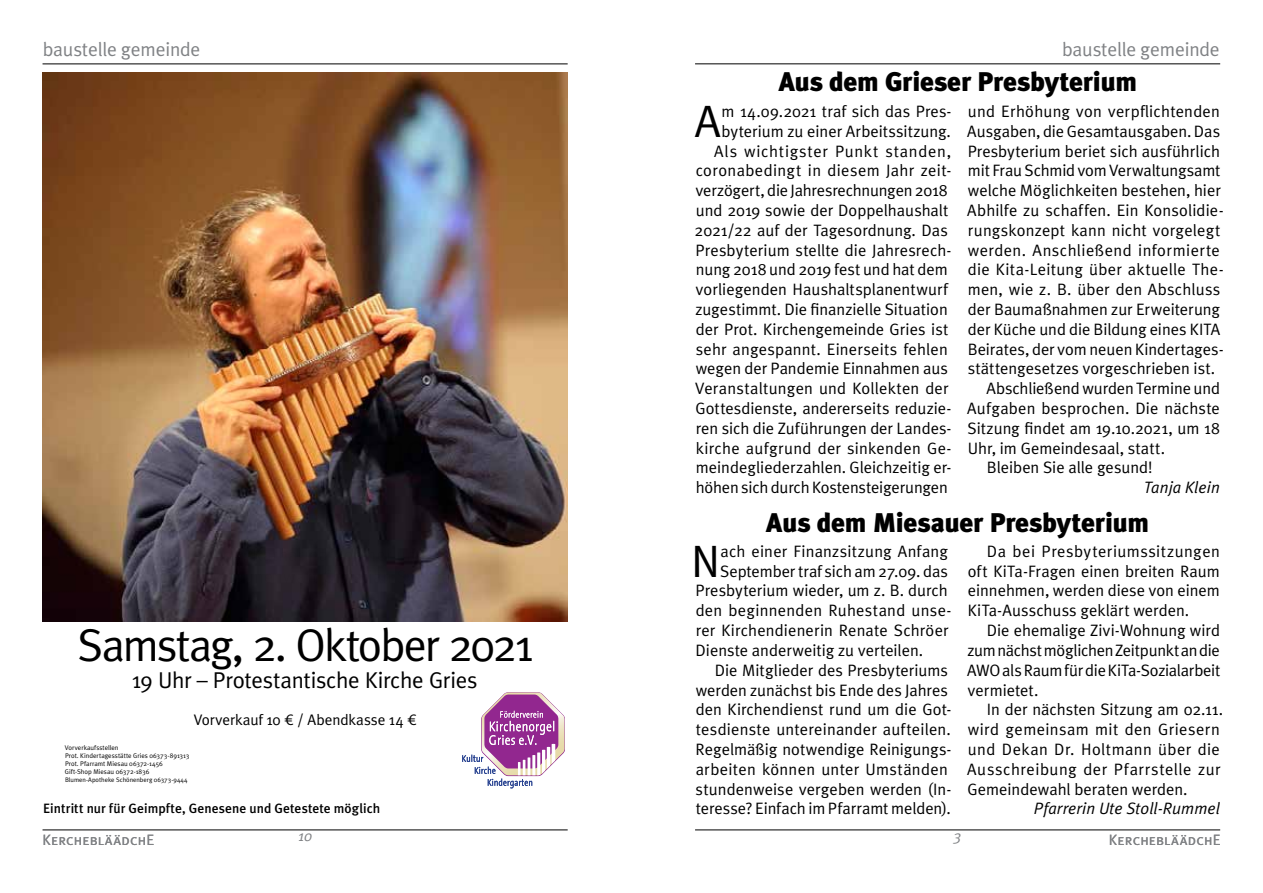
<style>
.page{position:relative;width:1263px;height:893px;background:#fff}
.page>*{position:absolute;margin:0;border:0;box-sizing:border-box;transform-origin:0 0}
.t1{font:45.75px "Meta Plus Normal";letter-spacing:-.05em;color:#000}
.t2{font:45.3px "Meta Plus Normal";color:#000}
.t3{font:900 27px "Meta Plus";letter-spacing:-.01em;color:#000}
.t4{font:22.95px "Meta Plus Normal";letter-spacing:-.01em;color:#000}
.t5{font:19.5px "Meta Plus Normal";letter-spacing:-.01em;color:#808285}
.t6{font:16.5px/19.8px "Meta Plus Normal";letter-spacing:.005em;color:#000;text-align:justify}
.t7{font:italic 16.5px "Meta Plus Normal";letter-spacing:.005em;color:#000}
.t8{font:16.5px "Meta Plus Normal";letter-spacing:-.015em;color:#000}
.t9{font:16.5px "Meta Plus Normal";letter-spacing:.025em;color:#000}
.t10{font:15.3px "Meta Plus Normal";letter-spacing:-.005em;color:#000}
.t11{font:15px "Meta Plus Normal Caps";letter-spacing:.015em;color:#808285}
.t12{font:italic 15px "Meta Plus Normal";color:#808285}
.t13{font:500 13.5px "Meta Plus";letter-spacing:.005em;color:#000}
.t14{font:6.75px/8.1px "Meta Plus Normal";color:#000}
.t15{font:6.45px "Meta Plus Normal";letter-spacing:.005em;color:#000}
.s1{font-family:"Meta Euro"}
</style>
<div class="page">
<hr style="left:43px;top:830px;width:525px;height:1px;background:#000">
<hr style="left:695px;top:830px;width:525px;height:1px;background:#000">
<hr style="left:695px;top:64px;width:525px;height:1px;background:#000">
<hr style="left:43px;top:64px;width:525px;height:1px;background:#000">
<img style="left:42px;top:73px;width:526px;height:548px">
<svg style="left:462px;top:692px;width:103px;height:96px"></svg>
<p class="t5" style="left:43px;top:38px;width:159px">baustelle gemeinde</p>
<p class="t5" style="left:1062px;top:38px;width:159px">baustelle gemeinde</p>
<h3 class="t3" style="left:779px;top:66px;width:360px">Aus dem Grieser Presbyterium</h3>
<p class="t6" style="left:695px;top:101px;width:258px;text-align:right">m 14.09.2021 traf sich das Pres&shy;byterium zu einer Arbeitssitzung.<br>Als wichtigster Punkt standen, coronabedingt in diesem Jahr zeit&shy;verzögert, die Jahresrechnungen 2018 und 2019 sowie der Doppelhaushalt 2021/22 auf der Tagesordnung. Das Presbyterium stellte die Jahresrech&shy;nung 2018 und 2019 fest und hat dem vorliegenden Haushaltsplanentwurf zugestimmt. Die finanzielle Situation der Prot. Kirchengemeinde Gries ist sehr angespannt. Einerseits fehlen wegen der Pandemie Einnahmen aus Veranstaltungen und Kollekten der Gottesdienste, andererseits reduzie&shy;ren sich die Zuführungen der Landes&shy;kirche aufgrund der sinkenden Ge&shy;meindegliederzahlen. Gleichzeitig er&shy;höhen sich durch Kostensteigerungen</p>
<p class="t6" style="left:968px;top:101px;width:253px">und Erhöhung von verpflichtenden</p>
<h2 class="t2" style="left:695px;top:95px;width:27px">A</h2>
<p class="t6" style="left:967px;top:121px;width:254px">Ausgaben, die Gesamtausgaben. Das</p>
<p class="t6" style="left:968px;top:141px;width:254px">Presbyterium beriet sich ausführlich</p>
<p class="t8" style="left:968px;top:161px;width:254px">mit Frau Schmid vom Verwaltungsamt</p>
<p class="t6" style="left:968px;top:180px;width:254px">welche Möglichkeiten bestehen, hier</p>
<p class="t6" style="left:967px;top:200px;width:258px">Abhilfe zu schaffen. Ein Konsolidie-</p>
<p class="t6" style="left:968px;top:220px;width:254px">rungskonzept kann nicht vorgelegt</p>
<p class="t9" style="left:968px;top:240px;width:254px">werden. Anschließend informierte</p>
<p class="t6" style="left:968px;top:259px;width:257px">die Kita-Leitung über aktuelle The-</p>
<p class="t6" style="left:968px;top:279px;width:254px">men, wie z. B. über den Abschluss</p>
<p class="t6" style="left:968px;top:299px;width:254px">der Baumaßnahmen zur Erweiterung</p>
<p class="t6" style="left:968px;top:319px;width:254px">der Küche und die Bildung eines KITA</p>
<p class="t6" style="left:968px;top:339px;width:257px">Beirates, der vom neuen Kindertages-</p>
<p class="t6" style="left:968px;top:358px;width:249px">stättengesetzes vorgeschrieben ist.</p>
<p class="t6" style="left:986px;top:378px;width:235px">Abschließend wurden Termine und</p>
<p class="t6" style="left:967px;top:398px;width:254px">Aufgaben besprochen. Die nächste</p>
<p class="t6" style="left:967px;top:418px;width:254px">Sitzung findet am 19.10.2021, um 18</p>
<p class="t6" style="left:968px;top:438px;width:199px">Uhr, im Gemeindesaal, statt.</p>
<p class="t6" style="left:987px;top:457px;width:167px">Bleiben Sie alle gesund!</p>
<p class="t7" style="left:1144px;top:478px;width:78px">Tanja Klein</p>
<h1 class="t1" style="left:78px;top:618px;width:457px">Samstag, 2. Oktober 2021</h1>
<h3 class="t4" style="left:132px;top:667px;width:347px">19 Uhr – Protestantische Kirche Gries</h3>
<p class="t10" style="left:194px;top:710px;width:225px">Vorverkauf 10 <span class="s1">1</span> / Abendkasse 14 <span class="s1">1</span></p>
<p class="t14" style="left:65px;top:744px;width:126px">Vorverkaufsstellen<br>Prot. Kindertagesstätte Gries 06373-891313<br>Prot. Pfarramt Miesau 06372-1456<br>Gift-Shop Miesau 06372-1836</p>
<p class="t15" style="left:65px;top:776px;width:124px">Blumen-Apotheke Schönenberg 06373-9444</p>
<p class="t13" style="left:43px;top:801px;width:339px">Eintritt nur für Geimpfte, Genesene und Getestete möglich</p>
<h3 class="t3" style="left:766px;top:506px;width:384px">Aus dem Miesauer Presbyterium</h3>
<h2 class="t2" style="left:691px;top:535px;width:31px">N</h2>
<p class="t6" style="left:720px;top:541px;width:229px">ach einer Finanzsitzung Anfang</p>
<p class="t6" style="left:720px;top:561px;width:229px">September traf sich am 27.09. das</p>
<p class="t6" style="left:695px;top:581px;width:254px">Presbyterium wieder, um z. B. durch</p>
<p class="t6" style="left:696px;top:600px;width:257px">den beginnenden Ruhestand unse-</p>
<p class="t6" style="left:696px;top:620px;width:254px">rer Kirchendienerin Renate Schröer</p>
<p class="t6" style="left:695px;top:640px;width:229px">Dienste anderweitig zu verteilen.</p>
<p class="t6" style="left:715px;top:660px;width:235px">Die Mitglieder des Presbyteriums</p>
<p class="t6" style="left:696px;top:680px;width:254px">werden zunächst bis Ende des Jahres</p>
<p class="t6" style="left:696px;top:699px;width:257px">den Kirchendienst rund um die Got-</p>
<p class="t6" style="left:696px;top:719px;width:257px">tesdienste untereinander aufteilen.</p>
<p class="t6" style="left:695px;top:739px;width:257px">Regelmäßig notwendige Reinigungs-</p>
<p class="t6" style="left:696px;top:759px;width:254px">arbeiten können unter Umständen</p>
<p class="t6" style="left:696px;top:779px;width:257px">stundenweise vergeben werden (In-</p>
<p class="t6" style="left:696px;top:798px;width:257px">teresse? Einfach im Pfarramt melden).</p>
<p class="t6" style="left:968px;top:541px;width:254px;text-indent:19px">Da bei Presbyteriumssitzungen oft KiTa-Fragen einen breiten Raum einnehmen, werden diese von einem KiTa-Ausschuss geklärt werden.</p>
<p class="t6" style="left:967px;top:620px;width:255px;text-indent:20px">Die ehemalige Zivi-Wohnung wird zum nächst möglichen Zeitpunkt an die AWO als Raum für die KiTa-Sozialarbeit vermietet.</p>
<p class="t6" style="left:967px;top:699px;width:257px;text-align:left;text-indent:20px">In der nächsten Sitzung am 02.11. wird gemeinsam mit den Griesern und Dekan Dr. Holtmann über die<br>Ausschreibung der Pfarrstelle zur<br>Gemeindewahl beraten werden.</p>
<p class="t7" style="left:1034px;top:799px;width:187px">Pfarrerin Ute Stoll-Rummel</p>
<p class="t12" style="left:298px;top:827px;width:16px">10</p>
<p class="t12" style="left:954px;top:827px;width:10px">3</p>
<p class="t11" style="left:43px;top:831px;width:113px">KerchebläädchE</p>
<p class="t11" style="left:1109px;top:831px;width:113px">KerchebläädchE</p>
</div>
